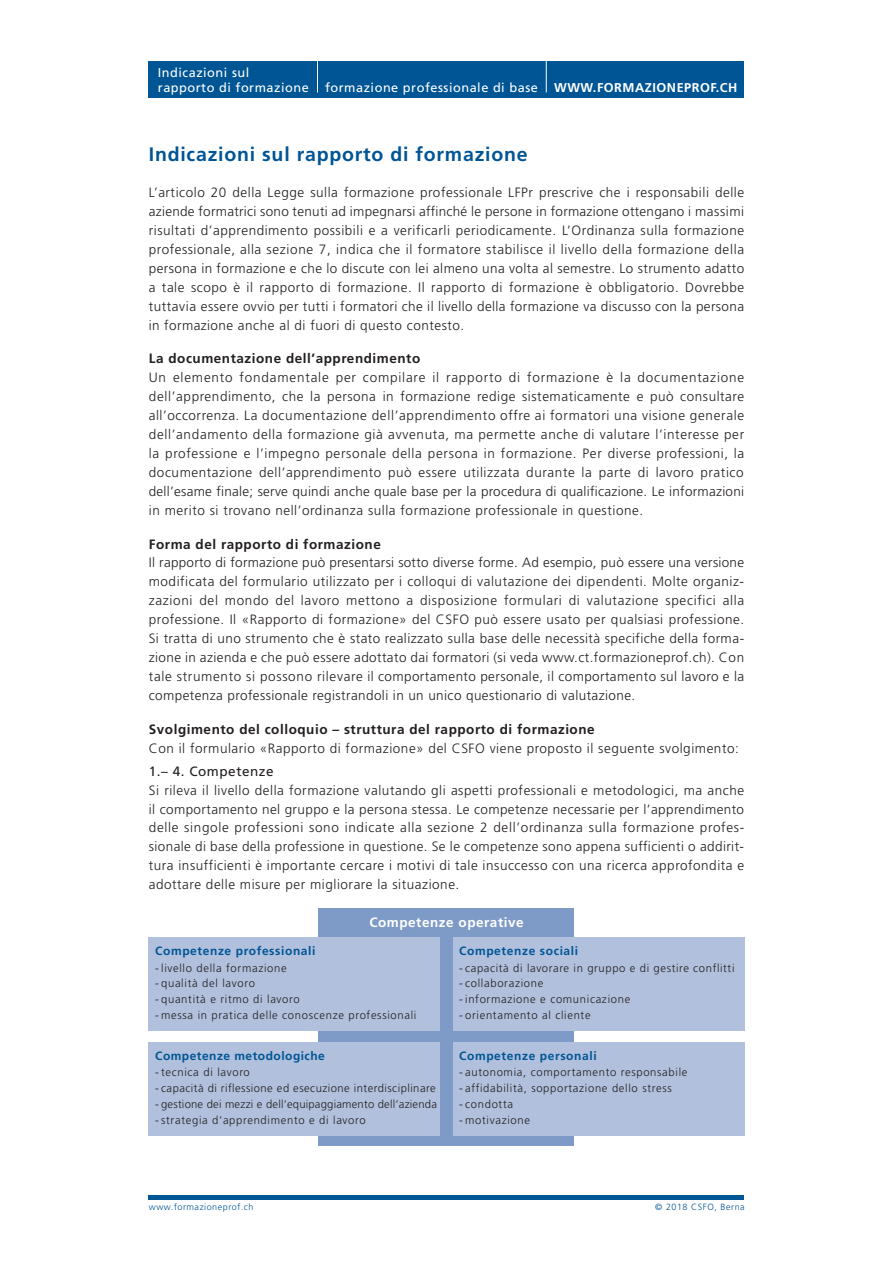
<style>
.page{position:relative;width:893px;height:1263px;background:#fff}
.page>*{position:absolute;margin:0;border:0;box-sizing:border-box;transform-origin:0 0}
.t1{font:700 19.5px "Frutiger LT";letter-spacing:.04em;color:#005595}
.t2{font:300 13.5px/18.9px "Frutiger LT";letter-spacing:.04em;color:#231f20;text-align:justify}
.t3{font:700 13.5px "Frutiger LT";letter-spacing:.04em;color:#231f20}
.t4{font:700 13.5px "Frutiger LT";letter-spacing:.04em;color:#fff}
.t5{font:13.5px "Frutiger LT";letter-spacing:.04em;color:#231f20}
.t6{font:12.75px/15px "Frutiger LT";letter-spacing:.04em;color:#fff}
.t7{font:700 12.75px "Frutiger LT";letter-spacing:.04em;color:#fff}
.t8{font:700 12px "Frutiger LT";letter-spacing:.05em;color:#005595}
.t9{font:300 11.25px "Frutiger LT";letter-spacing:.06em;color:#231f20}
.t10{font:300 11.25px "Frutiger LT";letter-spacing:.04em;color:#231f20}
.t11{font:300 11.25px "Frutiger LT";letter-spacing:.02em;color:#231f20}
.t12{font:300 9px "Frutiger LT";letter-spacing:.06em;color:#005595}
</style>
<div class="page">
<div style="left:149px;top:62px;width:595px;height:36px;background:#005595"></div>
<hr style="left:317px;top:61px;width:1px;height:31px;background:#fff">
<hr style="left:546px;top:61px;width:1px;height:31px;background:#fff">
<hr style="left:149px;top:1195px;width:595px;height:4px;background:#005595">
<div style="left:319px;top:909px;width:255px;height:237px;background:#7e9bc7"></div>
<div style="left:149px;top:937px;width:291px;height:94px;background:#b1c0dc"></div>
<div style="left:453px;top:937px;width:291px;height:94px;background:#b1c0dc"></div>
<div style="left:149px;top:1042px;width:291px;height:93px;background:#b1c0dc"></div>
<div style="left:453px;top:1042px;width:291px;height:93px;background:#b1c0dc"></div>
<p class="t6" style="left:158px;top:65px;width:152px">Indicazioni sul rapporto di formazione</p>
<p class="t6" style="left:325px;top:80px;width:214px">formazione professionale di base</p>
<p class="t7" style="left:554px;top:80px;width:185px">WWW.FORMAZIONEPROF.CH</p>
<h1 class="t1" style="left:149px;top:143px;width:380px">Indicazioni sul rapporto di formazione</h1>
<p class="t2" style="left:149px;top:183px;width:597px">L’articolo 20 della Legge sulla formazione professionale LFPr prescrive che i responsabili delle aziende formatrici sono tenuti ad impegnarsi affinché le persone in formazione ottengano i massimi risultati d’apprendimento possibili e a verificarli periodicamente. L’Ordinanza sulla formazione professionale, alla sezione 7, indica che il formatore stabilisce il livello della formazione della persona in formazione e che lo discute con lei almeno una volta al semestre. Lo strumento adatto a tale scopo è il rapporto di formazione. Il rapporto di formazione è obbligatorio. Dovrebbe tuttavia essere ovvio per tutti i formatori che il livello della formazione va discusso con la persona in formazione anche al di fuori di questo contesto.</p>
<p class="t3" style="left:149px;top:351px;width:273px">La documentazione dell’apprendimento</p>
<p class="t2" style="left:149px;top:368px;width:597px">Un elemento fondamentale per compilare il rapporto di formazione è la documentazione dell’apprendimento, che la persona in formazione redige sistematicamente e può consultare all’occorrenza. La documentazione dell’apprendimento offre ai formatori una visione generale dell’andamento della formazione già avvenuta, ma permette anche di valutare l’interesse per la professione e l’impegno personale della persona in formazione. Per diverse professioni, la documentazione dell’apprendimento può essere utilizzata durante la parte di lavoro pratico dell’esame finale; serve quindi anche quale base per la procedura di qualificazione. Le informazioni in merito si trovano nell’ordinanza sulla formazione professionale in questione.</p>
<p class="t3" style="left:149px;top:536px;width:234px">Forma del rapporto di formazione</p>
<p class="t2" style="left:149px;top:553px;width:597px">Il rapporto di formazione può presentarsi sotto diverse forme. Ad esempio, può essere una versione modificata del formulario utilizzato per i colloqui di valutazione dei dipendenti. Molte organiz&shy;zazioni del mondo del lavoro mettono a disposizione formulari di valutazione specifici alla professione. Il «Rapporto di formazione» del CSFO può essere usato per qualsiasi professione.<br>Si tratta di uno strumento che è stato realizzato sulla base delle necessità specifiche della forma&shy;zione in azienda e che può essere adottato dai formatori (si veda www.ct.formazioneprof.ch). Con tale strumento si possono rilevare il comportamento personale, il comportamento sul lavoro e la competenza professionale registrandoli in un unico questionario di valutazione.</p>
<p class="t3" style="left:149px;top:721px;width:447px">Svolgimento del colloquio – struttura del rapporto di formazione</p>
<p class="t2" style="left:149px;top:739px;width:591px">Con il formulario «Rapporto di formazione» del CSFO viene proposto il seguente svolgimento:</p>
<p class="t5" style="left:149px;top:763px;width:126px">1.– 4. Competenze</p>
<p class="t2" style="left:149px;top:781px;width:597px">Si rileva il livello della formazione valutando gli aspetti professionali e metodologici, ma anche il comportamento nel gruppo e la persona stessa. Le competenze necessarie per l’apprendimento delle singole professioni sono indicate alla sezione 2 dell’ordinanza sulla formazione profes&shy;sionale di base della professione in questione. Se le competenze sono appena sufficienti o addirit&shy;tura insufficienti è importante cercare i motivi di tale insuccesso con una ricerca approfondita e adottare delle misure per migliorare la situazione.</p>
<p class="t4" style="left:369px;top:914px;width:156px">Competenze operative</p>
<p class="t8" style="left:155px;top:944px;width:162px">Competenze professionali</p>
<p class="t9" style="left:155px;top:961px;width:133px">- livello della formazione</p>
<p class="t9" style="left:155px;top:977px;width:101px">- qualità del lavoro</p>
<p class="t9" style="left:155px;top:993px;width:146px">- quantità e ritmo di lavoro</p>
<p class="t9" style="left:155px;top:1008px;width:263px">- messa in pratica delle conoscenze professionali</p>
<p class="t8" style="left:459px;top:944px;width:120px">Competenze sociali</p>
<p class="t9" style="left:459px;top:961px;width:277px">- capacità di lavorare in gruppo e di gestire conflitti</p>
<p class="t9" style="left:459px;top:977px;width:86px">- collaborazione</p>
<p class="t9" style="left:459px;top:993px;width:173px">- informazione e comunicazione</p>
<p class="t9" style="left:459px;top:1008px;width:133px">- orientamento al cliente</p>
<p class="t8" style="left:459px;top:1048px;width:139px">Competenze personali</p>
<p class="t9" style="left:459px;top:1066px;width:230px">- autonomia, comportamento responsabile</p>
<p class="t9" style="left:459px;top:1082px;width:214px">- affidabilità, sopportazione dello stress</p>
<p class="t9" style="left:459px;top:1097px;width:55px">- condotta</p>
<p class="t9" style="left:459px;top:1113px;width:72px">- motivazione</p>
<p class="t8" style="left:155px;top:1048px;width:171px">Competenze metodologiche</p>
<p class="t9" style="left:155px;top:1066px;width:96px">- tecnica di lavoro</p>
<p class="t10" style="left:155px;top:1082px;width:282px">- capacità di riflessione ed esecuzione interdisciplinare</p>
<p class="t11" style="left:155px;top:1097px;width:283px">- gestione dei mezzi e dell‘equipaggiamento dell‘azienda</p>
<p class="t9" style="left:155px;top:1113px;width:212px">- strategia d‘apprendimento e di lavoro</p>
<p class="t12" style="left:149px;top:1202px;width:106px">www.formazioneprof.ch</p>
<p class="t12" style="left:655px;top:1202px;width:91px">© 2018 CSFO, Berna</p>
</div>
